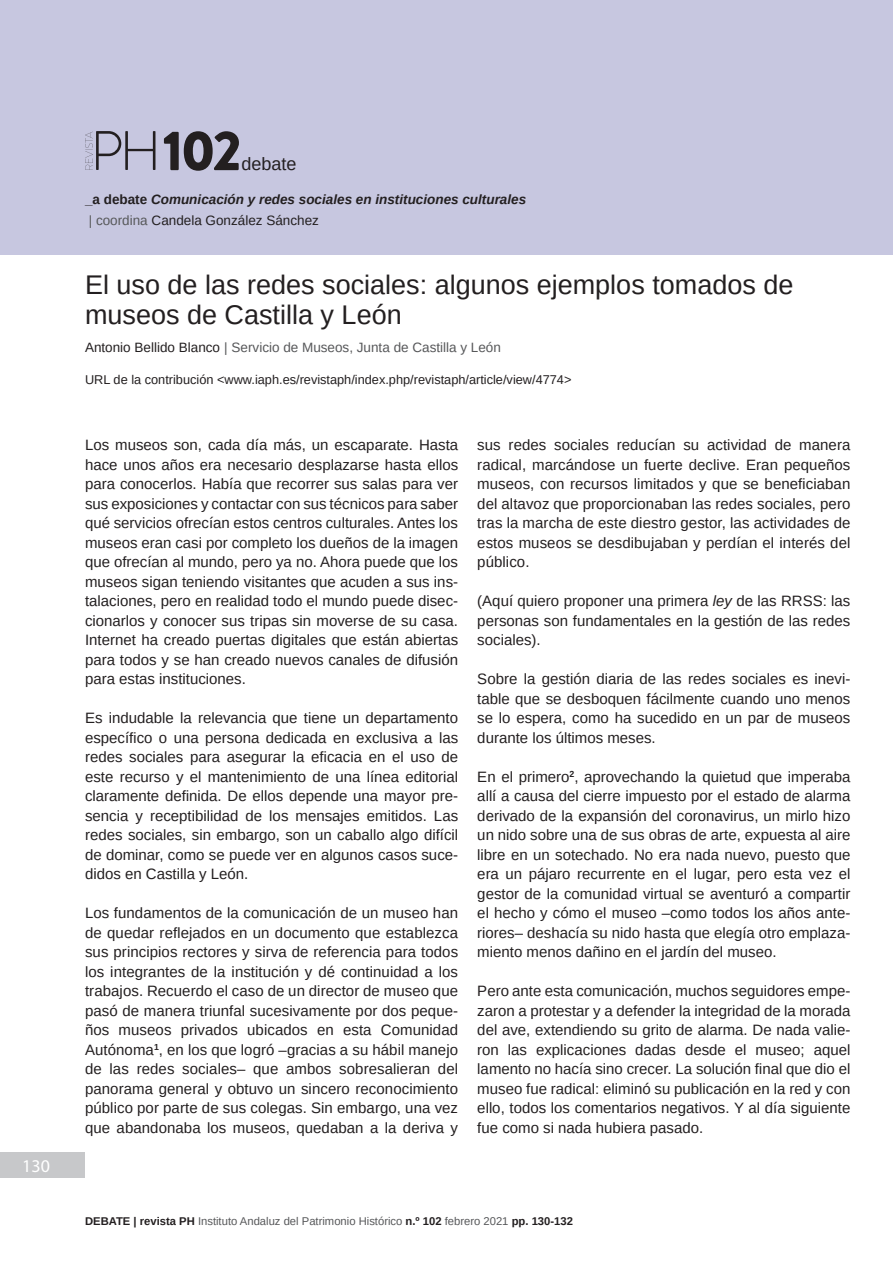
<style>
.page{position:relative;width:893px;height:1263px;background:#fff}
.page>*{position:absolute;margin:0;border:0;box-sizing:border-box;transform-origin:0 0}
.t1{font:900 56.4px "Brandon Grotesque";color:#231f20}
.Titulo{font:27px/30px "Arimo";color:#231f20}
.t2{font:18px "Arimo";color:#231f20}
.t3{font:18px "Myriad Pro";color:#fff}
.t4{font:15px/19.5px "Arimo";color:#231f20;text-align:justify}
.t5{font:italic 700 13.5px/21px "Arimo";color:#231f20}
.Autor{font:13.5px "Arimo";color:#57585a}
.URL_articulo{font:12.75px "Arimo";color:#231f20}
.t6{font:11.25px "Arimo";color:#57585a}
.s1{font-style:normal}
.s2{font-weight:400;font-style:normal;color:#57585a}
.s3{font-weight:400;font-style:normal}
.s4{color:#231f20}
.s5{font-style:italic}
.s6{font-weight:700;color:#231f20}
</style>
<div class="page">
<div style="left:0;top:0;width:893px;height:255px;background:#c7c7e0"></div>
<div style="left:0;top:1152px;width:85px;height:26px;background:#c7c8ca"></div>
<svg style="left:85px;top:131px;width:70px;height:39px"></svg>
<p class="t3" style="left:22px;top:1155px;width:29px">130</p>
<h1 class="t1" style="left:163px;top:111px;width:81px">102</h1>
<p class="t2" style="left:242px;top:153px;width:57px">debate</p>
<p class="t5" style="left:85px;top:189px;width:443px"><span class="s1">_a debate</span> Comunicación y redes sociales en instituciones culturales <span class="s2">| coordina</span> <span class="s3">Candela González Sánchez</span></p>
<p class="Titulo" style="left:85px;top:270px;width:710px">El uso de las redes sociales: algunos ejemplos tomados de museos de Castilla y León</p>
<p class="Autor" style="left:85px;top:339px;width:417px"><span class="s4">Antonio Bellido Blanco</span> | Servicio de Museos, Junta de Castilla y León</p>
<p class="URL_articulo" style="left:85px;top:372px;width:488px">URL de la contribución &lt;www.iaph.es/revistaph/index.php/revistaph/article/view/4774&gt;</p>
<p class="t4" style="left:85px;top:435px;width:375px">Los museos son, cada día más, un escaparate. Hasta hace unos años era necesario desplazarse hasta ellos para conocerlos. Había que recorrer sus salas para ver sus exposiciones y contactar con sus técnicos para saber qué servicios ofrecían estos centros culturales. Antes los museos eran casi por completo los dueños de la imagen que ofrecían al mundo, pero ya no. Ahora puede que los museos sigan teniendo visitantes que acuden a sus ins&shy;talaciones, pero en realidad todo el mundo puede disec&shy;cionarlos y conocer sus tripas sin moverse de su casa.<br>Internet ha creado puertas digitales que están abiertas para todos y se han creado nuevos canales de difusión para estas instituciones.</p>
<p class="t4" style="left:85px;top:708px;width:375px">Es indudable la relevancia que tiene un departamento específico o una persona dedicada en exclusiva a las redes sociales para asegurar la eficacia en el uso de este recurso y el mantenimiento de una línea editorial claramente definida. De ellos depende una mayor pre&shy;sencia y receptibilidad de los mensajes emitidos. Las redes sociales, sin embargo, son un caballo algo difícil de dominar, como se puede ver en algunos casos suce&shy;didos en Castilla y León.</p>
<p class="t4" style="left:85px;top:903px;width:375px">Los fundamentos de la comunicación de un museo han de quedar reflejados en un documento que establezca sus principios rectores y sirva de referencia para todos los integrantes de la institución y dé continuidad a los trabajos. Recuerdo el caso de un director de museo que pasó de manera triunfal sucesivamente por dos peque&shy;ños museos privados ubicados en esta Comunidad Autónoma<sup>1</sup>, en los que logró –gracias a su hábil manejo de las redes sociales– que ambos sobresalieran del panorama general y obtuvo un sincero reconocimiento público por parte de sus colegas. Sin embargo, una vez que abandonaba los museos, quedaban a la deriva y</p>
<p class="t4" style="left:477px;top:435px;width:375px">sus redes sociales reducían su actividad de manera radical, marcándose un fuerte declive. Eran pequeños museos, con recursos limitados y que se beneficiaban del altavoz que proporcionaban las redes sociales, pero tras la marcha de este diestro gestor, las actividades de estos museos se desdibujaban y perdían el interés del público.</p>
<p class="t4" style="left:477px;top:591px;width:375px">(Aquí quiero proponer una primera <span class="s5">ley</span> de las RRSS: las personas son fundamentales en la gestión de las redes sociales).</p>
<p class="t4" style="left:477px;top:669px;width:375px">Sobre la gestión diaria de las redes sociales es inevi&shy;table que se desboquen fácilmente cuando uno menos se lo espera, como ha sucedido en un par de museos durante los últimos meses.</p>
<p class="t4" style="left:477px;top:767px;width:375px">En el primero<sup>2</sup>, aprovechando la quietud que imperaba allí a causa del cierre impuesto por el estado de alarma derivado de la expansión del coronavirus, un mirlo hizo un nido sobre una de sus obras de arte, expuesta al aire libre en un sotechado. No era nada nuevo, puesto que era un pájaro recurrente en el lugar, pero esta vez el gestor de la comunidad virtual se aventuró a compartir el hecho y cómo el museo –como todos los años ante&shy;riores– deshacía su nido hasta que elegía otro emplaza&shy;miento menos dañino en el jardín del museo.</p>
<p class="t4" style="left:477px;top:981px;width:375px">Pero ante esta comunicación, muchos seguidores empe&shy;zaron a protestar y a defender la integridad de la morada del ave, extendiendo su grito de alarma. De nada valie&shy;ron las explicaciones dadas desde el museo; aquel lamento no hacía sino crecer. La solución final que dio el museo fue radical: eliminó su publicación en la red y con ello, todos los comentarios negativos. Y al día siguiente fue como si nada hubiera pasado.</p>
<p class="t6" style="left:85px;top:1213px;width:489px"><span class="s6">DEBATE | revista PH</span> Instituto Andaluz del Patrimonio Histórico <span class="s6">n.º 102</span> febrero 2021 <span class="s6">pp. 130-132</span></p>
</div>
